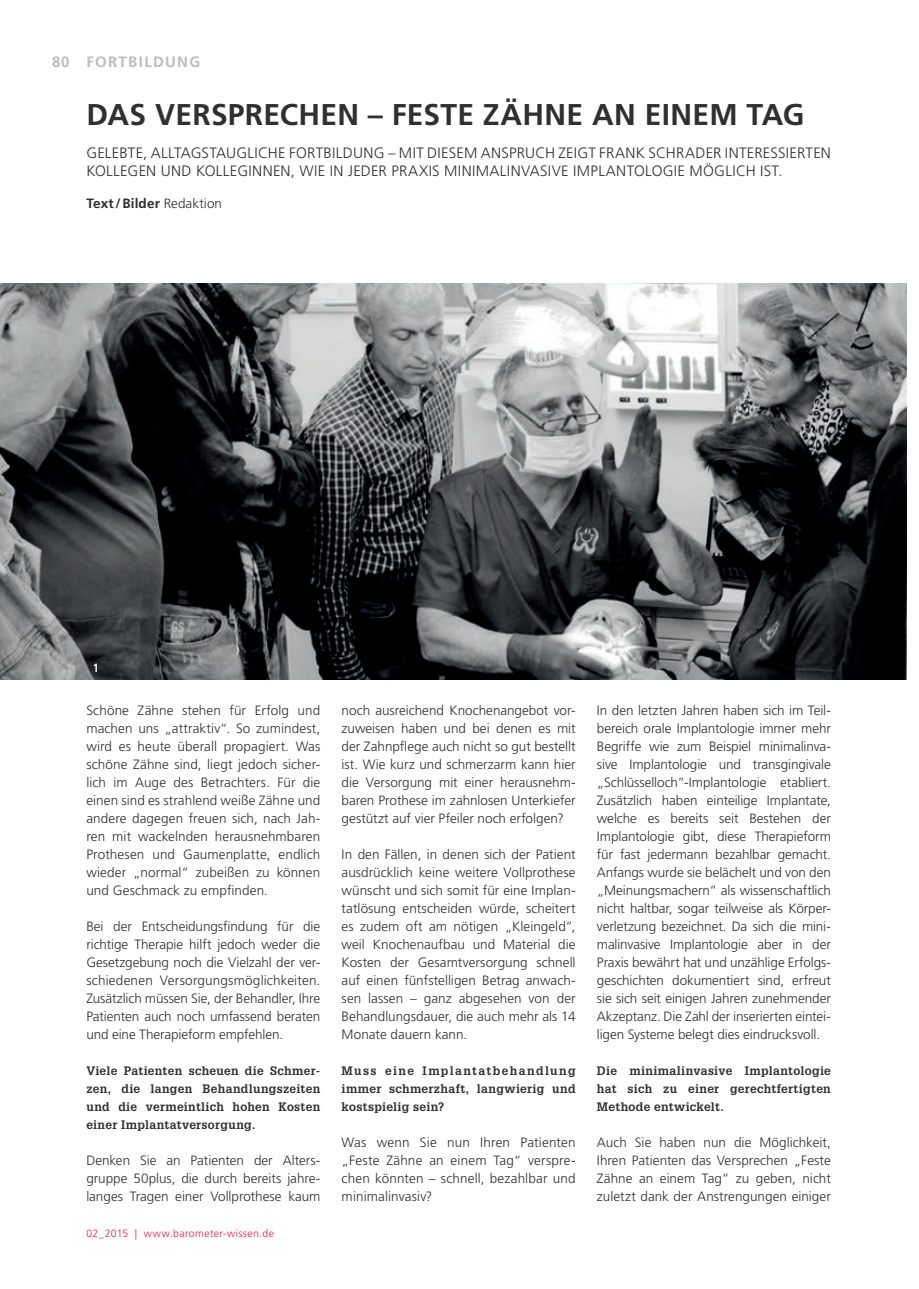
<style>
.page{position:relative;width:919px;height:1289px;background:#fff}
.page>*{position:absolute;margin:0;border:0;box-sizing:border-box;transform-origin:0 0}
.t1{font:700 30px "Frutiger LT Std";letter-spacing:.01em;color:#312f30}
.t2{font:300 15px "Frutiger LT Std";letter-spacing:.025em;color:#312f30}
.t3{font:700 15px "Frutiger LT Std";letter-spacing:.085em;color:#bcbdc0}
.t4{font:300 13.5px/18px "Frutiger LT Std";color:#312f30;text-align:justify}
.t5{font:700 13.5px "Frutiger LT Std";letter-spacing:.005em;color:#312f30}
.t6{font:700 12px/18px "Glypha LT Std";letter-spacing:.025em;color:#312f30;text-align:justify}
.t7{font:700 condensed 12px "Frutiger LT Std";color:#fff}
.t8{font:300 10.5px "Frutiger LT Std";letter-spacing:.035em;color:#ed1845}
.s1{font-weight:300}
</style>
<div class="page">
<img style="left:0;top:283px;width:906px;height:396px">
<p class="t3" style="left:52px;top:53px;width:19px">80</p>
<p class="t3" style="left:86px;top:53px;width:115px">Fortbildung</p>
<p class="t1" style="left:86px;top:97px;width:716px">DAS VERSPRECHEN – FESTE ZÄHNE AN EIN EM TAG</p>
<p class="t2" style="left:86px;top:145px;width:28px">Gelebte</p>
<p class="t2" style="left:143px;top:145px;width:33px">, alltagstaug</p>
<p class="t2" style="left:247px;top:145px;width:189px">liche Fortbildu ng – Mit diesem</p>
<p class="t2" style="left:480px;top:145px;width:87px">Ansp ruch zeigt</p>
<p class="t2" style="left:599px;top:145px;width:90px">Frank Schrade</p>
<p class="t2" style="left:713px;top:145px;width:52px">r inte ressie</p>
<p class="t2" style="left:797px;top:145px;width:35px">rte n</p>
<p class="t2" style="left:86px;top:163px;width:37px">Kollege</p>
<p class="t2" style="left:146px;top:163px;width:87px">n und kollegi</p>
<p class="t2" style="left:252px;top:163px;width:57px">nnen, wie</p>
<p class="t2" style="left:330px;top:163px;width:27px">in jede</p>
<p class="t2" style="left:378px;top:163px;width:95px">r Praxis mi nima</p>
<p class="t2" style="left:500px;top:163px;width:24px">linvasive</p>
<p class="t2" style="left:573px;top:163px;width:94px">Imp lantologie</p>
<p class="t2" style="left:689px;top:163px;width:94px">möglich ist.</p>
<p class="t5" style="left:86px;top:195px;width:137px">Text/ Bilder <span class="s1">Redaktion</span></p>
<p class="t7" style="left:93px;top:660px;width:8px">1</p>
<p class="t4" style="left:86px;top:701px;width:235px">Schöne Zähne stehen für Erfolg und machen uns „attraktiv“. So zumindest, wird es heute überall propagiert. Was schöne Zähne sind, liegt jedoch sicher&shy;lich im Auge des Betrachters. Für die einen sind es strahlend weiße Zähne und andere dagegen freuen sich, nach Jah&shy;ren mit wackelnden herausnehmbaren Prothesen und Gaumenplatte, endlich wieder „normal“ zubeißen zu können und Geschmack zu empfinden.</p>
<p class="t4" style="left:86px;top:917px;width:235px">Bei der Entscheidungsfindung für die richtige Therapie hilft jedoch weder die Gesetzgebung noch die Vielzahl der ver&shy;schiedenen Versorgungsmöglichkeiten.<br>Zusätzlich müssen Sie, der Behandler, Ihre Patienten auch noch umfassend beraten und eine Therapieform empfehlen.</p>
<p class="t6" style="left:86px;top:1061px;width:235px">Viele Patienten scheuen die Schmer&shy;zen, die langen Behandlungszeiten und die vermeintlich hohen Kosten einer Implantatversorgung.</p>
<p class="t4" style="left:86px;top:1151px;width:235px">Denken Sie an Patienten der Alters&shy;gruppe 50plus, die durch bereits jahre&shy;langes Tragen einer Vollprothese kaum</p>
<p class="t8" style="left:86px;top:1227px;width:189px">02_2015 | www.barometer-wissen.de</p>
<p class="t4" style="left:341px;top:701px;width:235px">noch ausreichend Knochenangebot vor&shy;zuweisen haben und bei denen es mit der Zahnpflege auch nicht so gut bestellt ist. Wie kurz und schmerzarm kann hier die Versorgung mit einer herausnehm&shy;baren Prothese im zahnlosen Unterkiefer gestützt auf vier Pfeiler noch erfolgen?</p>
<p class="t4" style="left:341px;top:845px;width:235px">In den Fällen, in denen sich der Patient ausdrücklich keine weitere Vollprothese wünscht und sich somit für eine Implan&shy;tatlösung entscheiden würde, scheitert es zudem oft am nötigen „Kleingeld“, weil Knochenaufbau und Material die Kosten der Gesamtversorgung schnell auf einen fünfstelligen Betrag anwach&shy;sen lassen – ganz abgesehen von der Behandlungsdauer, die auch mehr als 14<br>Monate dauern kann.</p>
<p class="t6" style="left:341px;top:1061px;width:235px">Muss eine Implantatbehandlung immer schmerzhaft, langwierig und kostspielig sein?</p>
<p class="t4" style="left:341px;top:1133px;width:235px">Was wenn Sie nun Ihren Patienten „Feste Zähne an einem Tag“ verspre&shy;chen könnten – schnell, bezahlbar und minimalinvasiv?</p>
<p class="t4" style="left:597px;top:701px;width:235px">In den letzten Jahren haben sich im Teil&shy;bereich orale Implantologie immer mehr Begriffe wie zum Beispiel minimalinva&shy;sive Implantologie und transgingivale „Schlüsselloch“-Implantologie etabliert.<br>Zusätzlich haben einteilige Implantate, welche es bereits seit Bestehen der Implantologie gibt, diese Therapieform für fast jedermann bezahlbar gemacht.<br>Anfangs wurde sie belächelt und von den „Meinungsmachern“ als wissenschaftlich nicht haltbar, sogar teilweise als Körper&shy;verletzung bezeichnet. Da sich die mini&shy;malinvasive Implantologie aber in der Praxis bewährt hat und unzählige Erfolgs&shy;geschichten dokumentiert sind, erfreut sie sich seit einigen Jahren zunehmender Akzeptanz. Die Zahl der inserierten eintei&shy;ligen Systeme belegt dies eindrucksvoll.</p>
<p class="t6" style="left:597px;top:1061px;width:235px">Die minimalinvasive Implantologie hat sich zu einer gerechtfertigten Methode entwickelt.</p>
<p class="t4" style="left:597px;top:1133px;width:235px">Auch Sie haben nun die Möglichkeit, Ihren Patienten das Versprechen „Feste Zähne an einem Tag“ zu geben, nicht zuletzt dank der Anstrengungen einiger</p>
</div>
